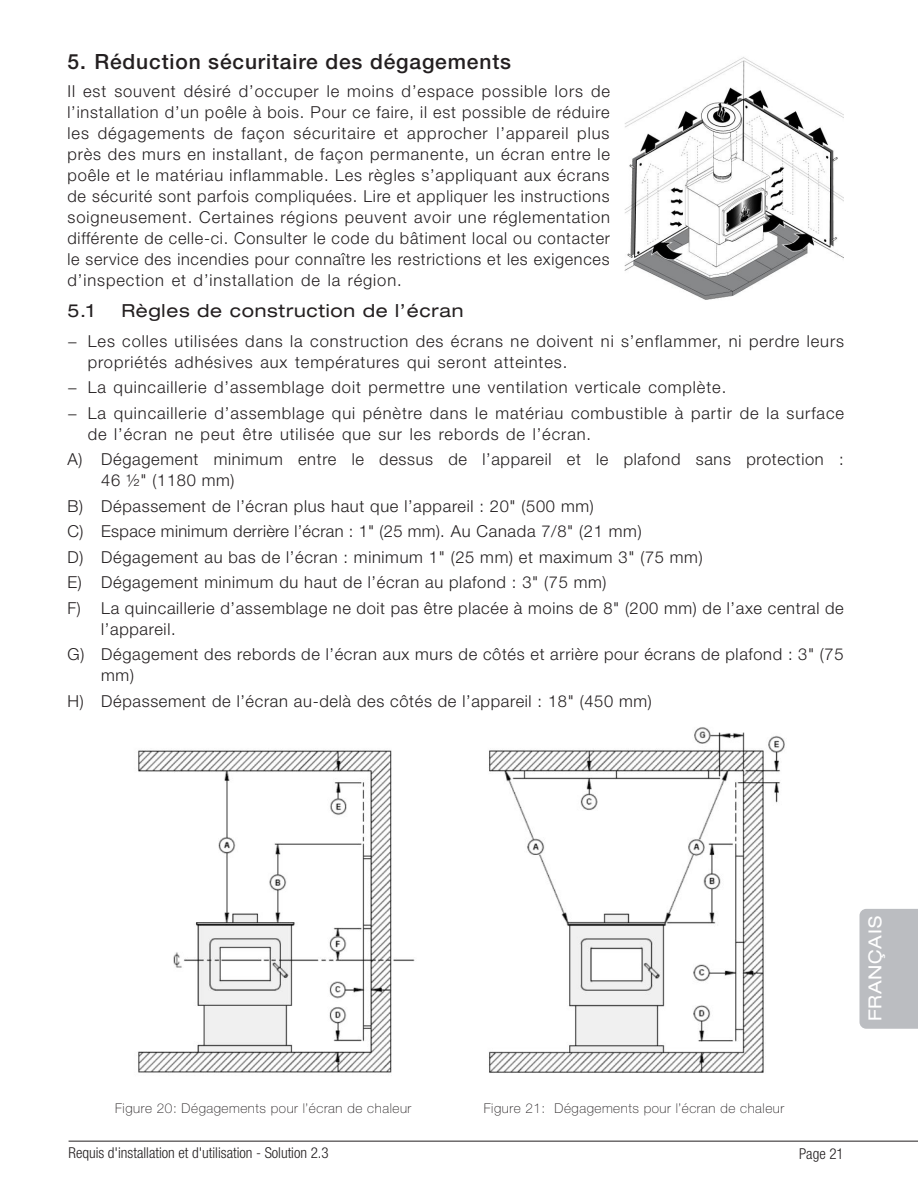
<style>
.page{position:relative;width:918px;height:1188px;background:#fff}
.page>*{position:absolute;margin:0;border:0;box-sizing:border-box;transform-origin:0 0}
.t1{font:500 21px "Helvetica Neue LT Std";letter-spacing:.04em;color:#231f20}
.t2{font:expanded 18px "Helvetica Neue LT Std";letter-spacing:.04em;color:#231f20}
.t3{font:expanded 18px "Helvetica Neue LT Std";letter-spacing:.04em;color:#fff}
.t4{font:300 16.5px/21px "Helvetica Neue LT Std";letter-spacing:.04em;color:#231f20}
.t5{font:300 condensed 15px "Helvetica Neue LT Std";color:#231f20}
.t6{font:100 13.5px "Helvetica Neue LT Std";letter-spacing:.04em;color:#231f20}
</style>
<div class="page">
<hr style="left:69px;top:1141px;width:849px;height:1px;background:#231f20">
<div style="left:859px;top:909px;width:59px;height:120px;background:#bbbdc1"></div>
<img style="left:138px;top:750px;width:277px;height:323px">
<img style="left:489px;top:727px;width:296px;height:346px">
<img style="left:624px;top:57px;width:220px;height:243px">
<p class="t1" style="left:68px;top:49px;width:445px">5. Réduction sécuritaire des dégagements</p>
<p class="t4" style="left:68px;top:80px;width:544px;text-align:justify">Il est souvent désiré d’occuper le moins d’espace possible lors de l’installation d’un poêle à bois. Pour ce faire, il est possible de réduire les dégagements de façon sécuritaire et approcher l’appareil plus près des murs en installant, de façon permanente, un écran entre le poêle et le matériau inflammable. Les règles s’appliquant aux écrans de sécurité sont parfois compliquées. Lire et appliquer les instructions soigneusement. Certaines régions peuvent avoir une réglementation différente de celle-ci. Consulter le code du bâtiment local ou contacter le service des incendies pour connaître les restrictions et les exigences d’inspection et d’installation de la région.</p>
<p class="t2" style="left:68px;top:300px;width:29px">5.1</p>
<p class="t2" style="left:122px;top:300px;width:344px">Règles de construction de l’écran</p>
<p class="t4" style="left:88px;top:330px;width:758px;text-indent:-20px">− Les colles utilisées dans la construction des écrans ne doivent ni s’enflammer, ni perdre leurs propriétés adhésives aux températures qui seront atteintes.</p>
<p class="t4" style="left:67px;top:374px;width:778px;line-height:25.5px">− La quincaillerie d’assemblage doit permettre une ventilation verticale complète.<br>− La quincaillerie d’assemblage qui pénètre dans le matériau combustible à partir de la surface</p>
<p class="t4" style="left:67px;top:421px;width:778px;line-height:25.5px;text-indent:20px">de l’écran ne peut être utilisée que sur les rebords de l’écran.<br>A) Dégagement minimum entre le dessus de l’appareil et le plafond sans protection :</p>
<p class="t4" style="left:67px;top:467px;width:778px;line-height:25.5px;text-indent:34px">46 ½" (1180 mm)<br>B) Dépassement de l’écran plus haut que l’appareil : 20" (500 mm)<br>C) Espace minimum derrière l’écran : 1" (25 mm). Au Canada 7/8" (21 mm)<br>D) Dégagement au bas de l’écran : minimum 1" (25 mm) et maximum 3" (75 mm)<br>E) Dégagement minimum du haut de l’écran au plafond : 3" (75 mm)<br>F) La quincaillerie d’assemblage ne doit pas être placée à moins de 8" (200 mm) de l’axe central de</p>
<p class="t4" style="left:67px;top:616px;width:778px;line-height:25.5px;text-indent:34px">l’appareil.<br>G) Dégagement des rebords de l’écran aux murs de côtés et arrière pour écrans de plafond : 3" (75</p>
<p class="t4" style="left:67px;top:662px;width:586px;line-height:25.5px;text-indent:34px">mm)<br>H) Dépassement de l’écran au-delà des côtés de l’appareil : 18" (450 mm)</p>
<p class="t3" style="left:864px;top:1021px;width:106px;rotate:-90deg">FRANÇAIS</p>
<p class="t6" style="left:115px;top:1100px;width:298px">Figure 20: Dégagements pour l’écran de chaleur</p>
<p class="t6" style="left:484px;top:1100px;width:302px">Figure 21: Dégagements pour l’écran de chaleur</p>
<p class="t5" style="left:69px;top:1145px;width:262px">Requis d'installation et d'utilisation - Solution 2.3</p>
<p class="t5" style="left:799px;top:1145px;width:46px">Page 21</p>
</div>
